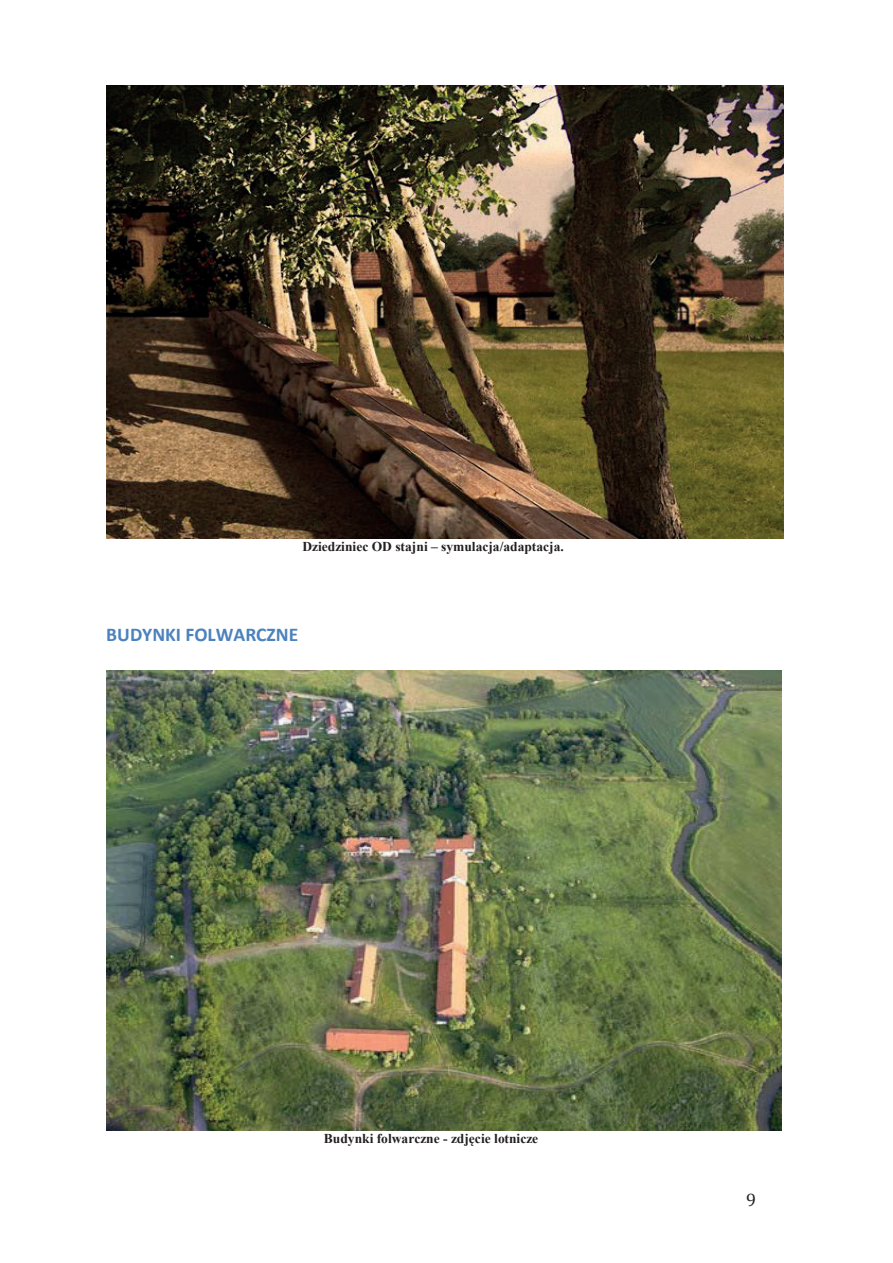
<style>
.page{position:relative;width:893px;height:1263px;background:#fff}
.page>*{position:absolute;margin:0;border:0;box-sizing:border-box;transform-origin:0 0}
.t1{font:700 19.5px "Calibri";color:#4c82bd}
.t2{font:18px "Cambria";color:#231f20}
.t3{font:700 13.5px "Times New Roman";color:#231f20}
</style>
<div class="page">
<img style="left:106px;top:85px;width:677px;height:454px">
<img style="left:106px;top:670px;width:675px;height:460px">
<p class="t3" style="left:302px;top:537px;width:263px">Dziedziniec OD stajni – symulacja/adaptacja.</p>
<h1 class="t1" style="left:106px;top:622px;width:194px">BUDYNKI FOLWARCZNE</h1>
<p class="t3" style="left:324px;top:1129px;width:216px">Budynki folwarczne - zdjęcie lotnicze</p>
<h2 class="t2" style="left:746px;top:1189px;width:11px">9</h2>
</div>
